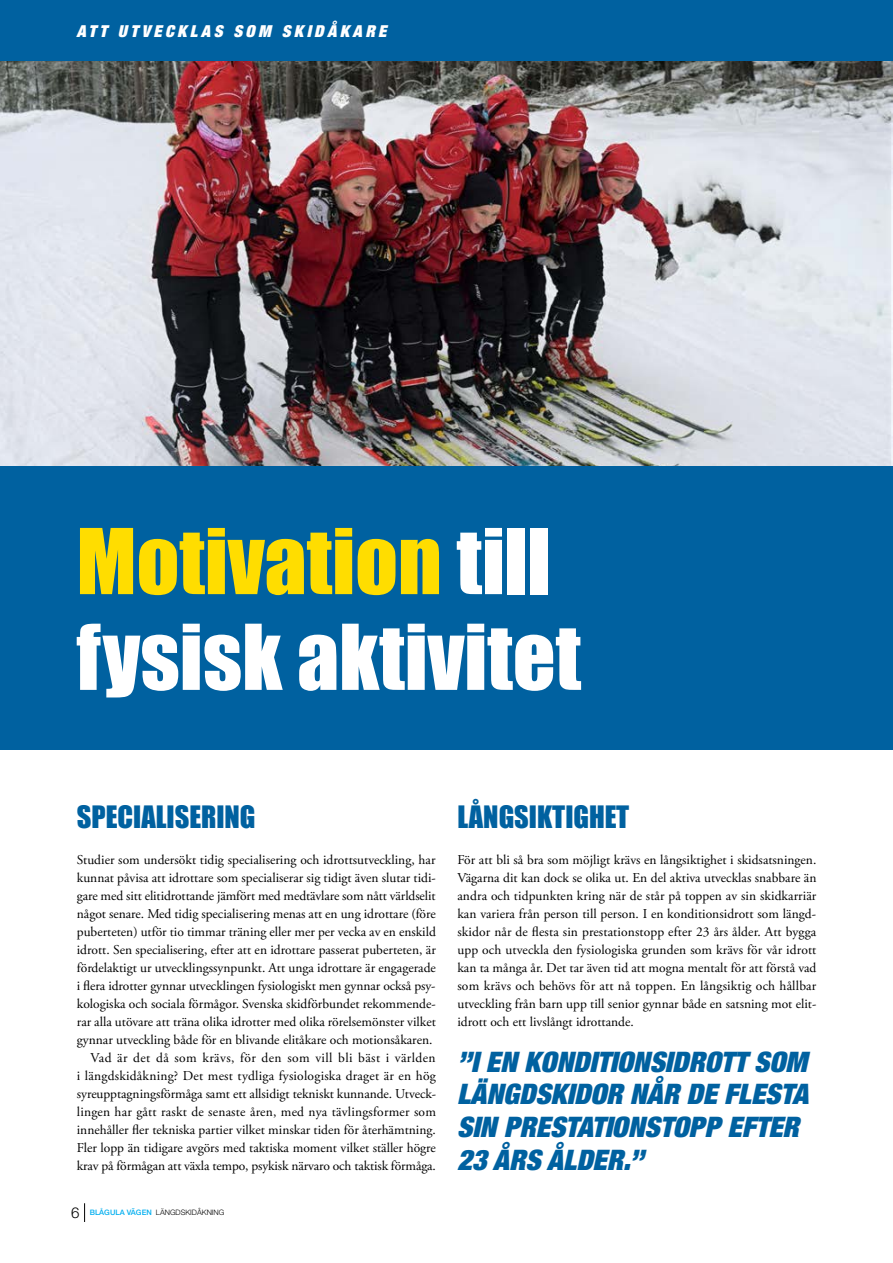
<style>
.page{position:relative;width:893px;height:1263px;background:#fff}
.page>*{position:absolute;margin:0;border:0;box-sizing:border-box;transform-origin:0 0}
.t1{font:83.7px/95.7px "Impact";color:#fff}
.t2{font:italic 900 condensed 28.35px/32.8px "Helvetica Neue LT Std";color:#0061a0}
.t3{font:28.35px "Impact";color:#0061a0}
.t4{font:italic 900 condensed 16.5px "Helvetica Neue LT Std";letter-spacing:.2em;color:#fff}
.t5{font:13.5px/18px "Adobe Garamond Pro";color:#000;text-align:justify}
.t6{font:300 7.5px "Helvetica Neue LT Std";color:#000}
.s1{color:#fd0}
.s2{font-size:15px}
.s3{font-weight:500;color:#00aeef}
</style>
<div class="page">
<svg style="left:84px;top:1203px;width:1px;height:19px"></svg>
<div style="left:0;top:465px;width:893px;height:285px;background:#0061a0"></div>
<div style="left:0;top:0;width:893px;height:62px;background:#0061a0"></div>
<img style="left:0;top:62px;width:893px;height:403px">
<p class="t4" style="left:77px;top:20px;width:311px">ATT UTVECKLAS SOM SKIDÅKARE</p>
<h1 class="t1" style="left:77px;top:511px;width:506px"><span class="s1">Motivation</span> till fysisk aktivitet</h1>
<h2 class="t3" style="left:77px;top:795px;width:180px">SPECIALISERING</h2>
<p class="t5" style="left:77px;top:851px;width:361px;text-align:right">Studier som undersökt tidig specialisering och idrottsutveckling, har kunnat påvisa att idrottare som specialiserar sig tidigt även slutar tidi&shy;gare med sitt elitidrottande jämfört med medtävlare som nått världselit något senare. Med tidig specialisering menas att en ung idrottare (före puberteten) utför tio timmar träning eller mer per vecka av en enskild idrott. Sen specialisering, efter att en idrottare passerat puberteten, är fördelaktigt ur utvecklingssynpunkt. Att unga idrottare är engagerade i flera idrotter gynnar utvecklingen fysiologiskt men gynnar också psy&shy;kologiska och sociala förmågor. Svenska skidförbundet rekommende&shy;rar alla utövare att träna olika idrotter med olika rörelsemönster vilket gynnar utveckling både för en blivande elitåkare och motionsåkaren.<br>Vad är det då som krävs, för den som vill bli bäst i världen<br>i längdskidåkning? Det mest tydliga fysiologiska draget är en hög syreupptagningsförmåga samt ett allsidigt tekniskt kunnande. Utveck&shy;lingen har gått raskt de senaste åren, med nya tävlingsformer som innehåller fler tekniska partier vilket minskar tiden för återhämtning.<br>Fler lopp än tidigare avgörs med taktiska moment vilket ställer högre krav på förmågan att växla tempo, psykisk närvaro och taktisk förmåga.</p>
<p class="t6" style="left:71px;top:1208px;width:155px"><span class="s2">6</span> <span class="s3">BLÅGULA VÄGEN</span> LÄNGDSKIDÅKNING</p>
<h2 class="t3" style="left:457px;top:795px;width:173px">LÅNGSIKTIGHET</h2>
<p class="t5" style="left:457px;top:851px;width:360px">För att bli så bra som möjligt krävs en långsiktighet i skidsatsningen.<br>Vägarna dit kan dock se olika ut. En del aktiva utvecklas snabbare än andra och tidpunkten kring när de står på toppen av sin skidkarriär kan variera från person till person. I en konditionsidrott som längd&shy;skidor når de flesta sin prestationstopp efter 23 års ålder. Att bygga upp och utveckla den fysiologiska grunden som krävs för vår idrott kan ta många år. Det tar även tid att mogna mentalt för att förstå vad som krävs och behövs för att nå toppen. En långsiktig och hållbar utveckling från barn upp till senior gynnar både en satsning mot elit&shy;idrott och ett livslångt idrottande.</p>
<h2 class="t2" style="left:457px;top:1045px;width:353px">”I EN KONDITIONSIDROTT SOM<br>LÄNGDSKIDOR NÅR DE FLESTA<br>SIN PRESTATIONSTOPP EFTER<br>23 ÅRS ÅLDER.”</h2>
</div>
